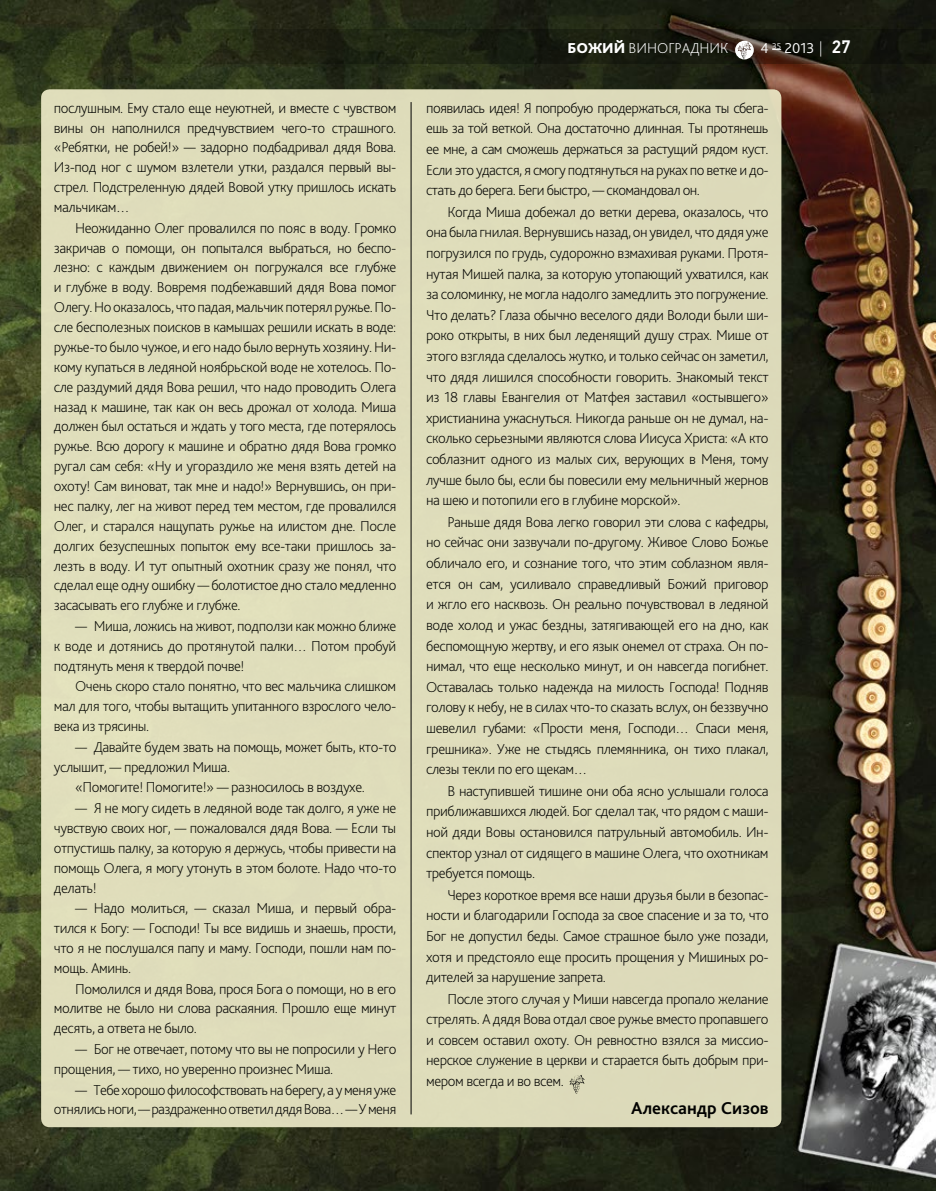
<style>
.page{position:relative;width:936px;height:1191px;background:#fff}
.page>*{position:absolute;margin:0;border:0;box-sizing:border-box;transform-origin:0 0}
.t1{font:700 18px "Bliss Pro";color:#000}
.t2{font:200 15px/20.5px "Bliss Pro";letter-spacing:-.03em;color:#000;text-align:justify}
.t3{font:200 15px "Bliss Pro";color:#fff}
.t4{font:300 15px "Bliss Pro";color:#fff}
.s1{font-weight:800}
.s2{font-weight:200}
.s3{font-family:"PF Din Text Pro";font-weight:500;font-size:18px}
</style>
<div class="page">
<img style="left:0;top:0;width:935px;height:1191px">
<div style="left:41px;top:89px;width:740px;height:1038px;background:#dedcba;border-radius:9px"></div>
<svg style="left:569px;top:1075px;width:16px;height:18px"></svg>
<hr style="left:411px;top:102px;width:1px;height:1012px;background:#000">
<svg style="left:0;top:30px;width:935px;height:34px;background:#202413"></svg>
<svg style="left:735px;top:41px;width:18px;height:18px"></svg>
<p class="t2" style="left:54px;top:97px;width:344px;line-height:19.8px">послушным. Ему стало еще неуютней, и вместе с чувством вины он наполнился предчувствием чего-то страшного. «Ребятки, не робей!» — задорно подбадривал дядя Вова.<br>Из-под ног с шумом взлетели утки, раздался первый вы&shy;стрел. Подстреленную дядей Вовой утку пришлось искать мальчикам…</p>
<p class="t2" style="left:54px;top:217px;width:344px;line-height:19.8px;text-indent:21px">Неожиданно Олег провалился по пояс в воду. Громко закричав о помощи, он попытался выбраться, но беспо&shy;лезно: с каждым движением он погружался все глубже и глубже в воду. Вовремя подбежавший дядя Вова помог Олегу. Но оказалось, что падая, мальчик потерял ружье. По&shy;сле бесполезных поисков в камышах решили искать в воде: ружье-то было чужое, и его надо было вернуть хозяину. Ни&shy;кому купаться в ледяной ноябрьской воде не хотелось. По&shy;сле раздумий дядя Вова решил, что надо проводить Олега назад к машине, так как он весь дрожал от холода. Миша должен был остаться и ждать у того места, где потерялось ружье. Всю дорогу к машине и обратно дядя Вова громко ругал сам себя: «Ну и угораздило же меня взять детей на охоту! Сам виноват, так мне и надо!» Вернувшись, он при&shy;нес палку, лег на живот перед тем местом, где провалился Олег, и старался нащупать ружье на илистом дне. После долгих безуспешных попыток ему все-таки пришлось за&shy;лезть в воду. И тут опытный охотник сразу же понял, что сделал еще одну ошибку — болотистое дно стало медленно засасывать его глубже и глубже.</p>
<p class="t2" style="left:54px;top:615px;width:344px;line-height:19.8px;text-indent:21px">— Миша, ложись на живот, подползи как можно ближе к воде и дотянись до протянутой палки… Потом пробуй подтянуть меня к твердой почве!</p>
<p class="t2" style="left:54px;top:676px;width:344px;line-height:19.8px;text-indent:21px">Очень скоро стало понятно, что вес мальчика слишком мал для того, чтобы вытащить упитанного взрослого чело&shy;века из трясины.</p>
<p class="t2" style="left:75px;top:736px;width:323px">— Давайте будем звать на помощь, может быть, кто-то</p>
<p class="t2" style="left:54px;top:756px;width:178px">услышит, — предложил Миша.</p>
<p class="t2" style="left:75px;top:776px;width:291px">«Помогите! Помогите!» — разносилось в воздухе.</p>
<p class="t2" style="left:54px;top:798px;width:344px;line-height:19.8px;text-indent:21px">— Я не могу сидеть в ледяной воде так долго, я уже не чувствую своих ног, — пожаловался дядя Вова. — Если ты отпустишь палку, за которую я держусь, чтобы привести на помощь Олега, я могу утонуть в этом болоте. Надо что-то делать!</p>
<p class="t2" style="left:54px;top:898px;width:344px;line-height:19.8px;text-indent:21px">— Надо молиться, — сказал Миша, и первый обра&shy;тился к Богу: — Господи! Ты все видишь и знаешь, прости, что я не послушался папу и маму. Господи, пошли нам по&shy;мощь. Аминь.</p>
<p class="t2" style="left:54px;top:978px;width:344px;line-height:19.8px;text-indent:21px">Помолился и дядя Вова, прося Бога о помощи, но в его молитве не было ни слова раскаяния. Прошло еще минут десять, а ответа не было.</p>
<p class="t2" style="left:54px;top:1038px;width:344px;line-height:19.8px;text-indent:21px">— Бог не отвечает, потому что вы не попросили у Него прощения, — тихо, но уверенно произнес Миша.</p>
<p class="t2" style="left:54px;top:1079px;width:344px;line-height:19.8px;text-align:right">— Тебе хорошо философствовать на берегу, ауменя уже отнялись ноги,— раздраженно ответил дядя Вова…— Уменя</p>
<p class="t3" style="left:567px;top:39px;width:162px"><span class="s1">Божий</span> виноградник</p>
<p class="t4" style="left:760px;top:39px;width:92px">4 <sup>35</sup> 2013 <span class="s2">|</span> <span class="s3">27</span></p>
<p class="t2" style="left:426px;top:97px;width:344px">появилась идея! Я попробую продержаться, пока ты сбега&shy;ешь за той веткой. Она достаточно длинная. Ты протянешь ее мне, а сам сможешь держаться за растущий рядом куст.<br>Если это удастся, я смогу подтянуться на руках по ветке и до&shy;стать до берега. Беги быстро, — скомандовал он.</p>
<p class="t2" style="left:426px;top:201px;width:344px;text-indent:21px">Когда Миша добежал до ветки дерева, оказалось, что она была гнилая. Вернувшись назад, он увидел, что дядя уже погрузился по грудь, судорожно взмахивая руками. Протя&shy;нутая Мишей палка, за которую утопающий ухватился, как за соломинку, не могла надолго замедлить это погружение.<br>Что делать? Глаза обычно веселого дяди Володи были ши&shy;роко открыты, в них был леденящий душу страх. Мише от этого взгляда сделалось жутко, и только сейчас он заметил, что дядя лишился способности говорить. Знакомый текст из 18 главы Евангелия от Матфея заставил «остывшего» христианина ужаснуться. Никогда раньше он не думал, на&shy;сколько серьезными являются слова Иисуса Христа: «А кто соблазнит одного из малых сих, верующих в Меня, тому лучше было бы, если бы повесили ему мельничный жернов на шею и потопили его в глубине морской».</p>
<p class="t2" style="left:426px;top:511px;width:344px;text-indent:21px">Раньше дядя Вова легко говорил эти слова с кафедры, но сейчас они зазвучали по-другому. Живое Слово Божье обличало его, и сознание того, что этим соблазном явля&shy;ется он сам, усиливало справедливый Божий приговор и жгло его насквозь. Он реально почувствовал в ледяной воде холод и ужас бездны, затягивающей его на дно, как беспомощную жертву, и его язык онемел от страха. Он по&shy;нимал, что еще несколько минут, и он навсегда погибнет.<br>Оставалась только надежда на милость Господа! Подняв голову к небу, не в силах что-то сказать вслух, он беззвучно шевелил губами: «Прости меня, Господи… Спаси меня, грешника». Уже не стыдясь племянника, он тихо плакал, слезы текли по его щекам…</p>
<p class="t2" style="left:426px;top:780px;width:344px;text-indent:21px">В наступившей тишине они оба ясно услышали голоса приближавшихся людей. Бог сделал так, что рядом с маши&shy;ной дяди Вовы остановился патрульный автомобиль. Ин&shy;спектор узнал от сидящего в машине Олега, что охотникам требуется помощь.</p>
<p class="t2" style="left:426px;top:884px;width:344px;text-indent:21px">Через короткое время все наши друзья были в безопас&shy;ности и благодарили Господа за свое спасение и за то, что Бог не допустил беды. Самое страшное было уже позади, хотя и предстояло еще просить прощения у Мишиных ро&shy;дителей за нарушение запрета.</p>
<p class="t2" style="left:426px;top:988px;width:344px;text-indent:21px">После этого случая у Миши навсегда пропало желание стрелять. А дядя Вова отдал свое ружье вместо пропавшего и совсем оставил охоту. Он ревностно взялся за миссио&shy;нерское служение в церкви и старается быть добрым при&shy;мером всегда и во всем.</p>
<p class="t1" style="left:631px;top:1097px;width:139px">Александр Сизов</p>
</div>
